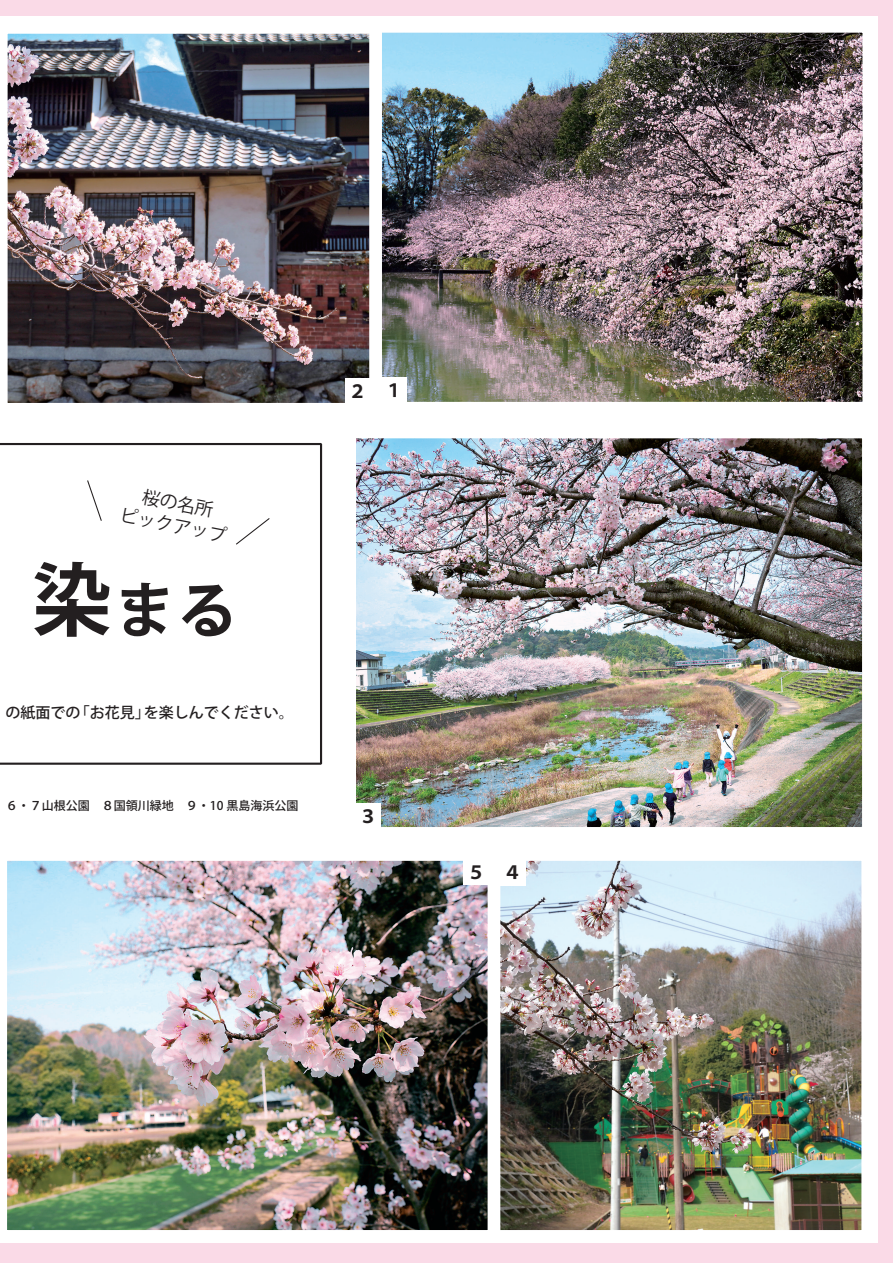
<style>
.page{position:relative;width:893px;height:1263px;background:#fff}
.page>*{position:absolute;margin:0;border:0;box-sizing:border-box;transform-origin:0 0}
.t1{font:700 60px "Koz Go Pro";color:#231f20}
.t2{font:18px/22.5px "Koz Go Pro";color:#231f20;text-align:center}
.t3{font:700 18px "Koz Go Pro";color:#231f20}
.t4{font:500 15px "Koz Go Pro";color:#231f20}
.t5{font:500 12px "Koz Go Pro";color:#231f20}
.s1{font-size:79.5px}
</style>
<div class="page">
<div style="left:0;top:0;width:893px;height:1263px;background:linear-gradient(to right,#fadae7,#fadae7)"></div>
<div style="left:0;top:16px;width:877px;height:1227px;background:#fff"></div>
<img style="left:7px;top:33px;width:362px;height:370px">
<img style="left:383px;top:34px;width:478px;height:367px">
<div style="left:369px;top:20px;width:506px;height:395px;border:13px solid #fff"></div>
<img style="left:357px;top:440px;width:504px;height:386px">
<img style="left:500px;top:862px;width:360px;height:367px">
<img style="left:7px;top:860px;width:481px;height:370px">
<div style="left:381px;top:377px;width:25px;height:26px;background:#fff"></div>
<div style="left:345px;top:378px;width:25px;height:26px;background:#fff"></div>
<div style="left:355px;top:803px;width:26px;height:25px;background:#fff"></div>
<div style="left:500px;top:860px;width:25px;height:25px;background:#fff"></div>
<div style="left:463px;top:860px;width:26px;height:25px;background:#fff"></div>
<svg style="left:0;top:443px;width:322px;height:322px"></svg>
<svg style="left:86px;top:479px;width:17px;height:43px"></svg>
<svg style="left:235px;top:517px;width:36px;height:29px"></svg>
<svg style="left:30px;top:559px;width:84px;height:80px"></svg>
<svg style="left:120px;top:580px;width:50px;height:58px"></svg>
<svg style="left:179px;top:582px;width:54px;height:56px"></svg>
<h2 class="t2" style="left:127px;top:482px;width:109px;rotate:11deg">桜の名所<br>ピックアップ</h2>
<h1 class="t1" style="left:32px;top:572px;width:207px"><span class="s1">染</span>まる</h1>
<p class="t4" style="left:6px;top:703px;width:290px">の紙面での「お花見」を楽しんでください。</p>
<p class="t5" style="left:6px;top:798px;width:294px">６・７山根公園　８国領川緑地　９・10 黒島海浜公園</p>
<h2 class="t3" style="left:348px;top:379px;width:56px">２ １</h2>
<h2 class="t3" style="left:359px;top:804px;width:19px">３</h2>
<h2 class="t3" style="left:467px;top:861px;width:56px">５ ４</h2>
</div>
